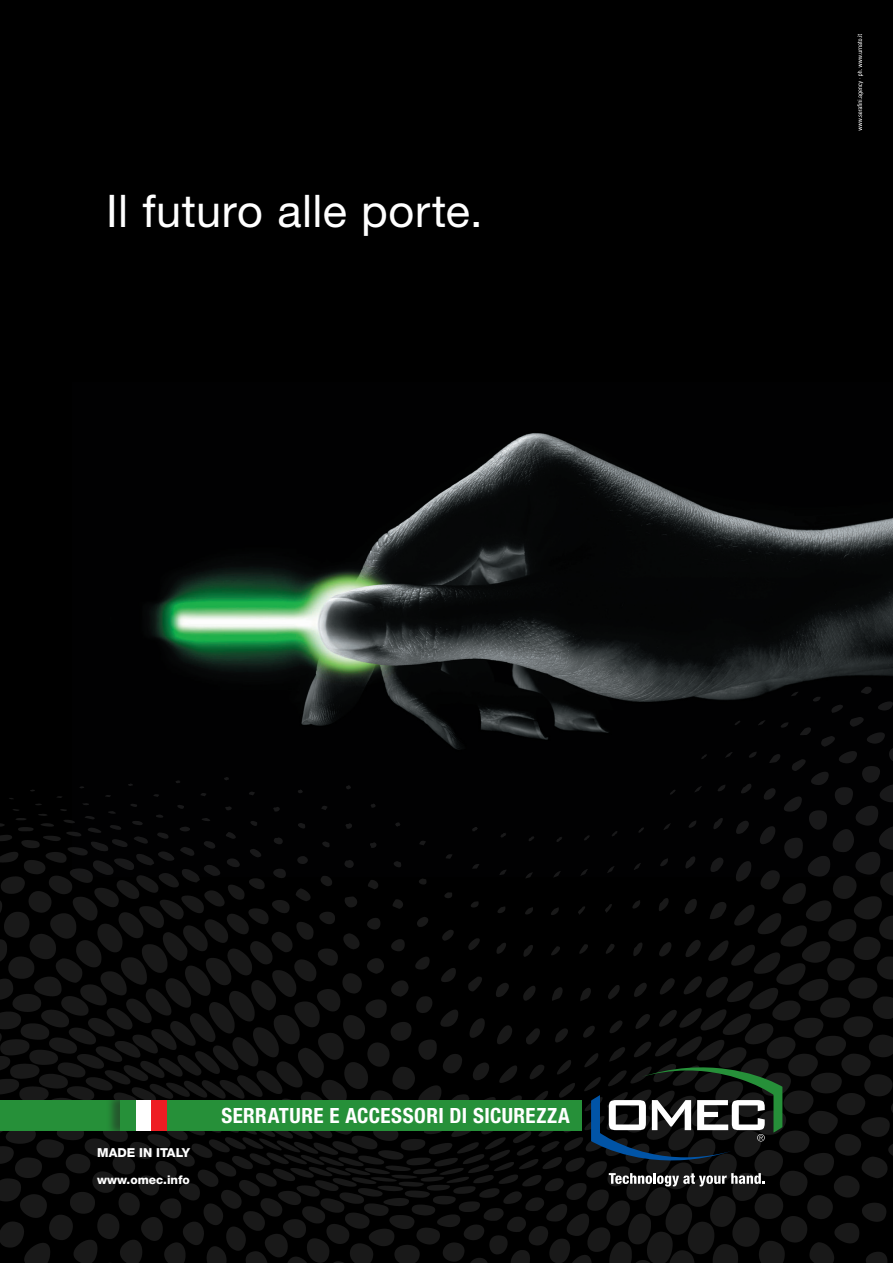
<style>
.page{position:relative;width:893px;height:1263px;background:#000}
.page>*{position:absolute;margin:0;border:0;box-sizing:border-box;transform-origin:0 0}
.t1{font:45px "Helvetica Neue";letter-spacing:.01em;color:#fff}
.t2{font:700 condensed 21px "Helvetica Neue";letter-spacing:.02em;color:#fff}
.t3{font:800 12.45px "Helvetica Neue";color:#fff}
.t4{font:800 12px "Helvetica Neue";color:#fff}
</style>
<div class="page">
<img style="left:149px;top:433px;width:744px;height:180px">
<img style="left:0;top:613px;width:893px;height:650px">
<svg style="left:857px;top:34px;width:6px;height:97px"></svg>
<div style="left:0;top:1100px;width:582px;height:30px;background:#269039"></div>
<div style="left:106px;top:1100px;width:61px;height:30px;background:#231f20;opacity:.5"></div>
<div style="left:120px;top:1100px;width:16px;height:30px;background:#269039"></div>
<div style="left:136px;top:1100px;width:15px;height:30px;background:#fff"></div>
<div style="left:151px;top:1100px;width:16px;height:30px;background:#ee1d23"></div>
<svg style="left:591px;top:1064px;width:191px;height:100px"></svg>
<svg style="left:609px;top:1173px;width:156px;height:13px"></svg>
<h1 class="t1" style="left:106px;top:184px;width:378px">Il futuro alle porte.</h1>
<p class="t3" style="left:97px;top:1145px;width:94px">MADE IN ITALY</p>
<p class="t4" style="left:97px;top:1173px;width:94px">www.omec.info</p>
<p class="t2" style="left:221px;top:1103px;width:350px">SERRATURE E ACCESSORI DI SICUREZZA</p>
</div>
